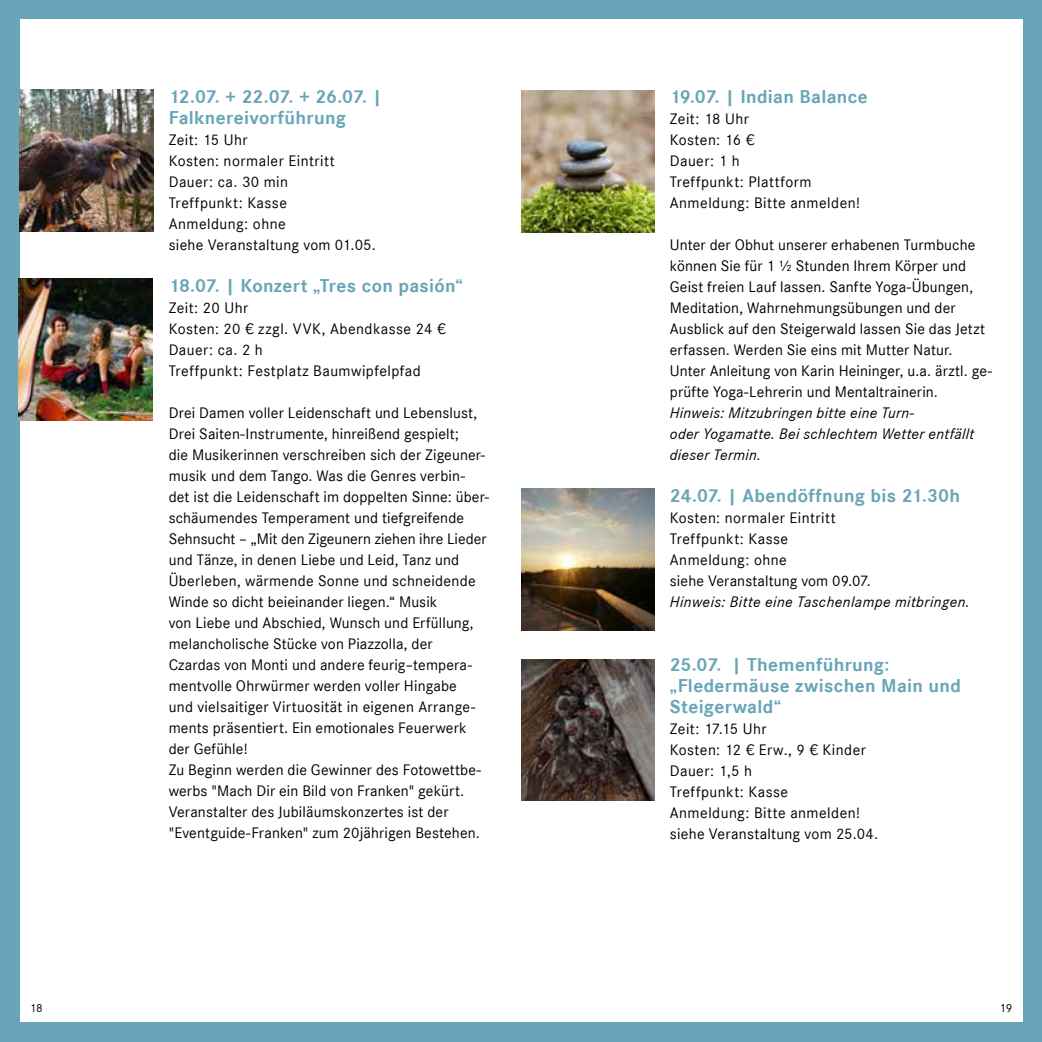
<style>
.page{position:relative;width:1042px;height:1042px;background:#68a5b8}
.page>*{position:absolute;margin:0;border:0;box-sizing:border-box;transform-origin:0 0}
.t1{font:700 19.25px/21px "Corporate S";letter-spacing:.015em;color:#68a5b8}
.t2{font:15.75px/21px "Corporate S";letter-spacing:.01em;color:#000}
.t3{font:15.75px/21px "Corporate S";letter-spacing:.03em;color:#000}
.t4{font:italic 15.75px/21px "Corporate S";letter-spacing:.02em;color:#000}
.t5{font:12.25px "Corporate S";color:#000}
</style>
<div class="page">
<div style="left:20px;top:20px;width:1002px;height:1002px;background:#fff"></div>
<img style="left:20px;top:90px;width:134px;height:141px">
<img style="left:521px;top:91px;width:134px;height:141px">
<img style="left:521px;top:489px;width:134px;height:141px">
<img style="left:521px;top:659px;width:134px;height:142px">
<img style="left:19px;top:279px;width:134px;height:141px">
<p class="t1" style="left:169px;top:87px;width:215px">12.07. + 22.07. + 26.07. |<br>Falknereivorführung</p>
<p class="t3" style="left:169px;top:130px;width:209px">Zeit: 15 Uhr<br>Kosten: normaler Eintritt<br>Dauer: ca. 30 min<br>Treffpunkt: Kasse<br>Anmeldung: ohne<br>siehe Veranstaltung vom 01.05.</p>
<p class="t1" style="left:169px;top:276px;width:296px">18.07. | Konzert „Tres con pasión“</p>
<p class="t3" style="left:169px;top:298px;width:278px">Zeit: 20 Uhr<br>Kosten: 20 € zzgl. VVK, Abendkasse 24 €<br>Dauer: ca. 2 h<br>Treffpunkt: Festplatz Baumwipfelpfad</p>
<p class="t2" style="left:169px;top:403px;width:322px">Drei Damen voller Leidenschaft und Lebenslust, Drei Saiten-Instrumente, hinreißend gespielt;<br>die Musikerinnen verschreiben sich der Zigeuner&shy;musik und dem Tango. Was die Genres verbin&shy;det ist die Leidenschaft im doppelten Sinne: über&shy;schäumendes Temperament und tiefgreifende Sehnsucht – „Mit den Zigeunern ziehen ihre Lieder und Tänze, in denen Liebe und Leid, Tanz und Überleben, wärmende Sonne und schneidende Winde so dicht beieinander liegen.“ Musik<br>von Liebe und Abschied, Wunsch und Erfüllung, melancholische Stücke von Piazzolla, der<br>Czardas von Monti und andere feurig–tempera&shy;mentvolle Ohrwürmer werden voller Hingabe<br>und vielsaitiger Virtuosität in eigenen Arrange&shy;ments präsentiert. Ein emotionales Feuerwerk der Gefühle!<br>Zu Beginn werden die Gewinner des Fotowettbe&shy;werbs "Mach Dir ein Bild von Franken" gekürt.<br>Veranstalter des Jubiläumskonzertes ist der "Eventguide-Franken" zum 20jährigen Bestehen.</p>
<p class="t1" style="left:670px;top:87px;width:199px">19.07. | Indian Balance</p>
<p class="t3" style="left:670px;top:109px;width:192px">Zeit: 18 Uhr<br>Kosten: 16 €<br>Dauer: 1 h<br>Treffpunkt: Plattform<br>Anmeldung: Bitte anmelden!</p>
<p class="t2" style="left:670px;top:235px;width:324px">Unter der Obhut unserer erhabenen Turmbuche können Sie für 1 ½ Stunden Ihrem Körper und Geist freien Lauf lassen. Sanfte Yoga-Übungen, Meditation, Wahrnehmungsübungen und der Ausblick auf den Steigerwald lassen Sie das Jetzt erfassen. Werden Sie eins mit Mutter Natur.<br>Unter Anleitung von Karin Heininger, u.a. ärztl. ge&shy;prüfte Yoga-Lehrerin und Mentaltrainerin.</p>
<p class="t4" style="left:670px;top:403px;width:306px">Hinweis: Mitzubringen bitte eine Turn-<br>oder Yogamatte. Bei schlechtem Wetter entfällt dieser Termin.</p>
<p class="t1" style="left:670px;top:486px;width:292px">24.07. | Abendöffnung bis 21.30h</p>
<p class="t3" style="left:670px;top:508px;width:202px">Kosten: normaler Eintritt<br>Treffpunkt: Kasse<br>Anmeldung: ohne<br>siehe Veranstaltung vom 09.07.</p>
<p class="t4" style="left:670px;top:592px;width:301px">Hinweis: Bitte eine Taschenlampe mitbringen.</p>
<p class="t1" style="left:670px;top:654px;width:293px">25.07. | Themenführung: „Fledermäuse zwischen Main und<br>Steigerwald“</p>
<p class="t3" style="left:670px;top:718px;width:210px">Zeit: 17.15 Uhr<br>Kosten: 12 € Erw., 9 € Kinder<br>Dauer: 1,5 h<br>Treffpunkt: Kasse<br>Anmeldung: Bitte anmelden! siehe Veranstaltung vom 25.04.</p>
<p class="t5" style="left:30px;top:1001px;width:14px">18</p>
<p class="t5" style="left:999px;top:1001px;width:14px">19</p>
</div>
